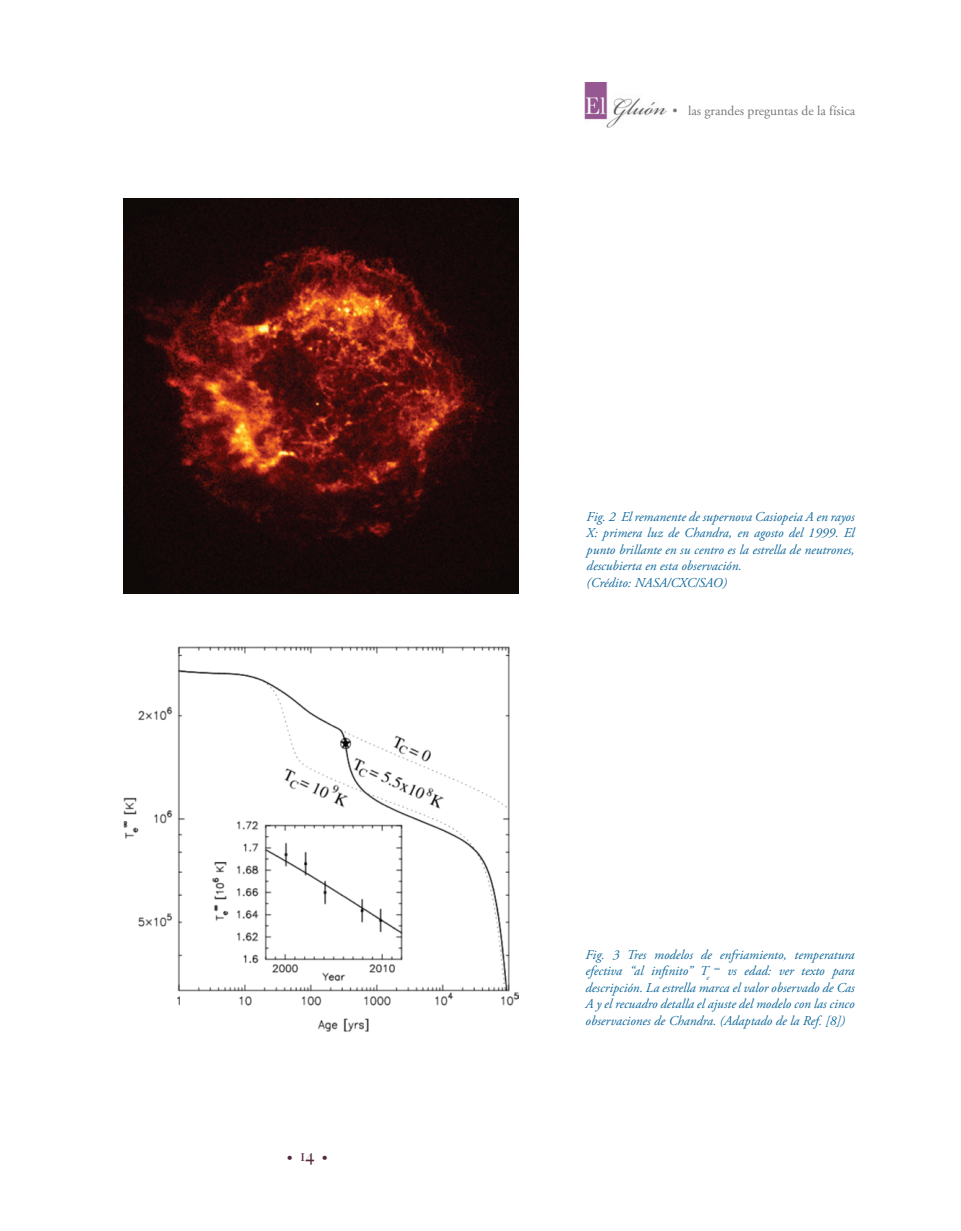
<style>
.page{position:relative;width:961px;height:1231px;background:#fff}
.page>*{position:absolute;margin:0;border:0;box-sizing:border-box;transform-origin:0 0}
.t1{font:italic 13.5px/16.5px "Adobe Garamond Pro";color:#10689b}
.t2{font:13.5px "Adobe Garamond Pro";color:#76787b}
.t3{font:500 12px "Big Caslon";color:#562940}
.s1{font-size:16.5px}
</style>
<div class="page">
<img style="left:584px;top:83px;width:82px;height:44px">
<img style="left:124px;top:198px;width:395px;height:396px">
<img style="left:124px;top:646px;width:395px;height:386px">
<p class="t3" style="left:286px;top:1149px;width:43px">• <span class="s1">14</span> •</p>
<p class="t2" style="left:672px;top:102px;width:184px">• las grandes preguntas de la física</p>
<p class="t1" style="left:586px;top:508px;width:269px">Fig. 2 El remanente de supernova Casiopeia A en rayos X: primera luz de Chandra, en agosto del 1999. El punto brillante en su centro es la estrella de neutrones, descubierta en esta observación.<br>(Crédito: NASA/CXC/SAO)</p>
<p class="t1" style="left:585px;top:946px;width:270px;text-align:justify">Fig. 3 Tres modelos de enfriamiento, temperatura efectiva “al infinito” T<sub>e</sub> <sup>∞</sup> vs edad: ver texto para descripción. La estrella marca el valor observado de Cas A y el recuadro detalla el ajuste del modelo con las cinco observaciones de Chandra. (Adaptado de la Ref. [8])</p>
</div>
